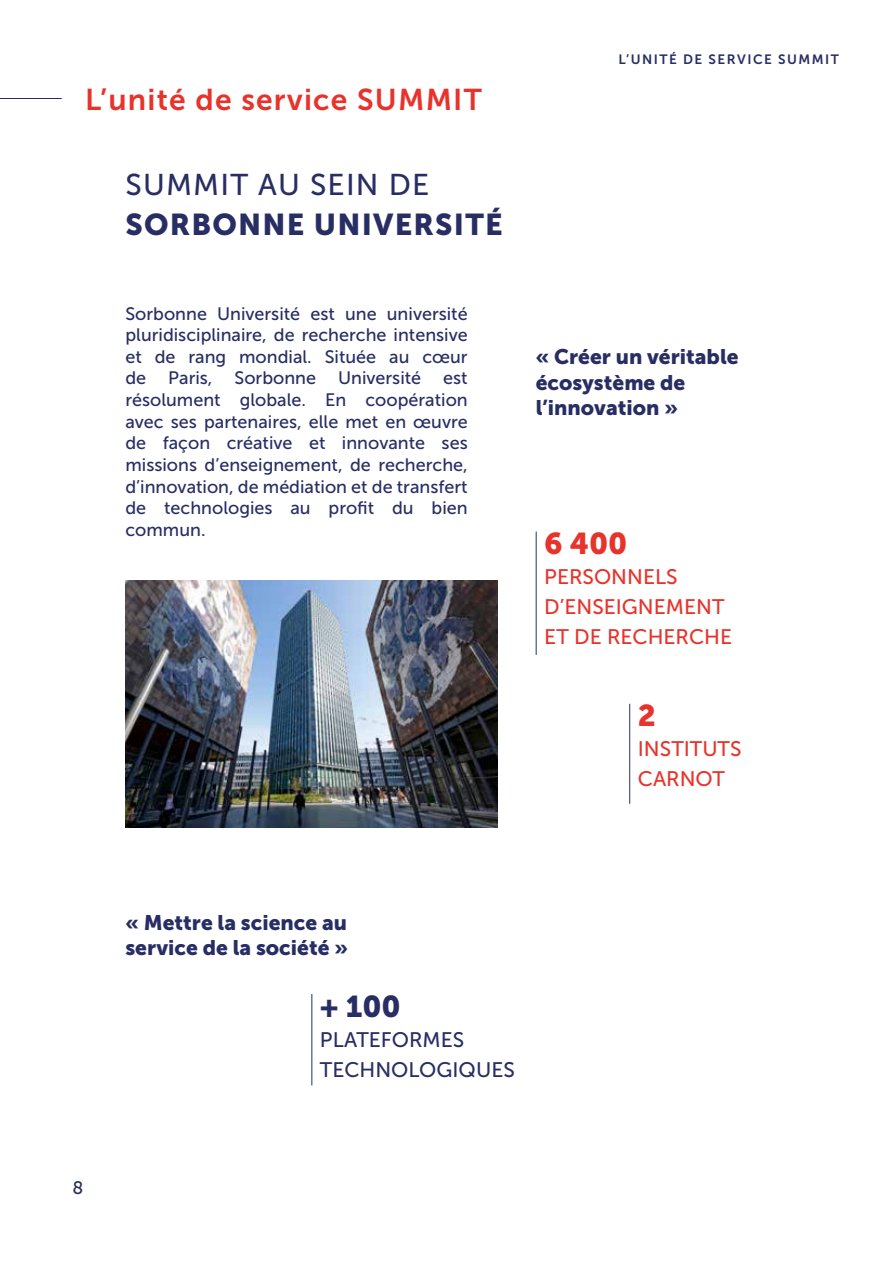
<style>
.page{position:relative;width:893px;height:1263px;background:#fff}
.page>*{position:absolute;margin:0;border:0;box-sizing:border-box;transform-origin:0 0}
.t1{font:30px "Museo Sans 700";letter-spacing:.04em;color:#e7332c}
.t2{font:30px "Museo Sans 900";letter-spacing:.04em;color:#282e64}
.t3{font:30px "Museo Sans 500";letter-spacing:.04em;color:#282e64}
.t4{font:30px "Museo Sans 900";color:#e7332c}
.t5{font:21px/25.2px "Museo Sans 900";color:#282e64}
.t6{font:21px/30px "Museo Sans 500";color:#e7332c}
.t7{font:21px/30px "Museo Sans 500";color:#282e64}
.t8{font:18px/21.6px "Museo Sans 500";color:#282e64;text-align:justify}
.t9{font:13.5px "Museo Sans 700";letter-spacing:.11em;color:#282e64}
</style>
<div class="page">
<hr style="left:0;top:98px;width:62px;height:1px;background:#282e64">
<img style="left:125px;top:580px;width:372px;height:247px">
<hr style="left:536px;top:531px;width:1px;height:124px;background:#282e64">
<hr style="left:629px;top:704px;width:1px;height:100px;background:#282e64">
<hr style="left:311px;top:994px;width:1px;height:91px;background:#282e64">
<h1 class="t1" style="left:85px;top:83px;width:398px">L’unité de service SUMMIT</h1>
<h1 class="t3" style="left:125px;top:168px;width:305px">SUMMIT AU SEIN DE</h1>
<h1 class="t2" style="left:125px;top:208px;width:379px">SORBONNE UNIVERSITÉ</h1>
<p class="t8" style="left:125px;top:303px;width:344px">Sorbonne Université est une université pluridisciplinaire, de recherche intensive et de rang mondial. Située au cœur de Paris, Sorbonne Université est résolument globale. En coopération avec ses partenaires, elle met en œuvre de façon créative et innovante ses missions d’enseignement, de recherche, d’innovation, de médiation et de transfert de technologies au profit du bien commun.</p>
<p class="t9" style="left:618px;top:52px;width:222px">L’UNITÉ DE SERVICE SUMMIT</p>
<p class="t5" style="left:536px;top:344px;width:204px">« Créer un véritable écosystème de l’innovation »</p>
<h1 class="t4" style="left:544px;top:526px;width:85px">6 400</h1>
<p class="t6" style="left:544px;top:562px;width:189px">PERSONNELS<br>D’ENSEIGNEMENT<br>ET DE RECHERCHE</p>
<h1 class="t4" style="left:638px;top:699px;width:20px">2</h1>
<p class="t6" style="left:638px;top:734px;width:105px">INSTITUTS<br>CARNOT</p>
<p class="t8" style="left:72px;top:1176px;width:12px">8</p>
<p class="t5" style="left:125px;top:910px;width:224px">« Mettre la science au service de la société »</p>
<h1 class="t2" style="left:320px;top:989px;width:82px">+ 100</h1>
<p class="t7" style="left:320px;top:1024px;width:196px">PLATEFORMES<br>TECHNOLOGIQUES</p>
</div>
